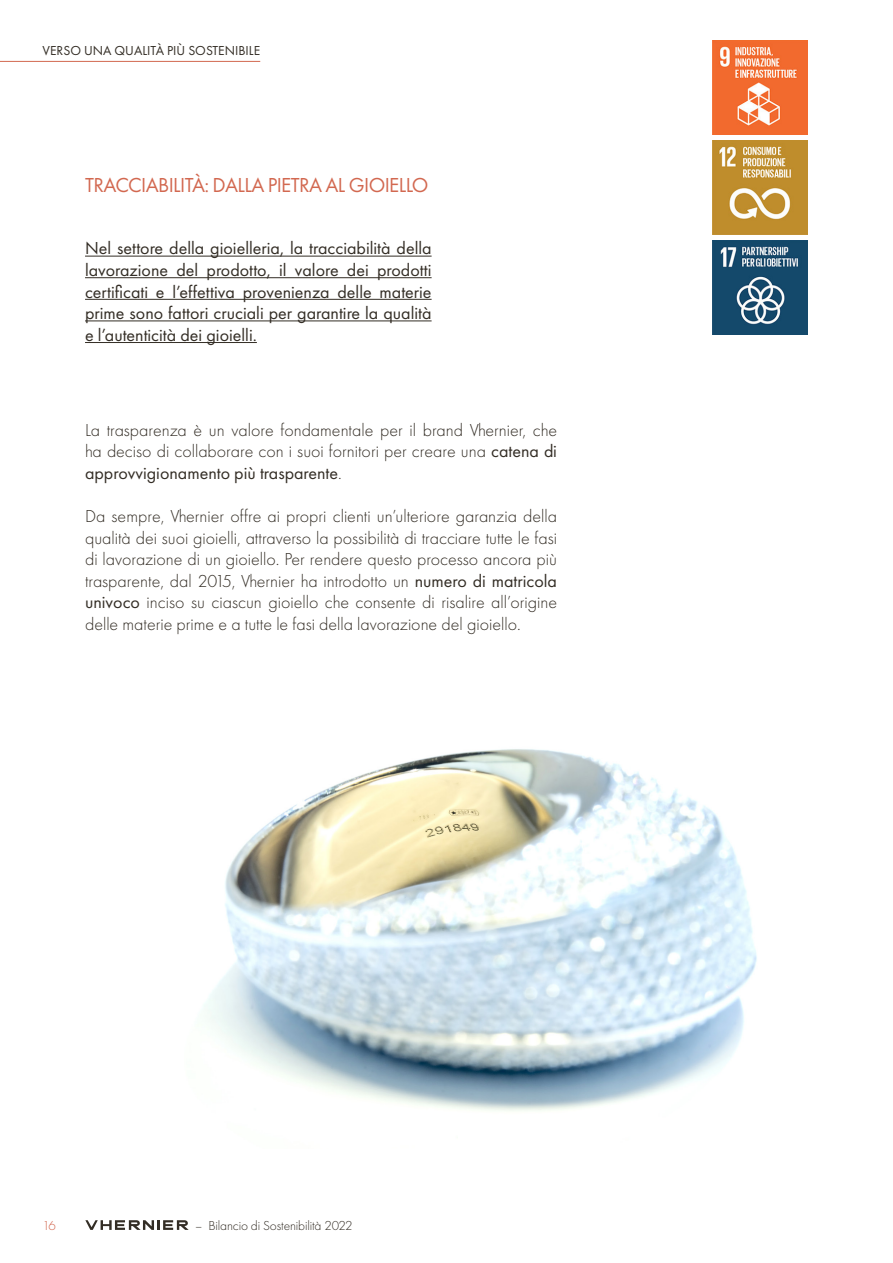
<style>
.page{position:relative;width:893px;height:1263px;background:#fff}
.page>*{position:absolute;margin:0;border:0;box-sizing:border-box;transform-origin:0 0}
.t1{font:21px "Futura PT";letter-spacing:-.03em;color:#d26850}
.t2{font:300 18px/21.6px "Futura PT";color:#332d25;text-align:justify}
.t3{font:18px/21.6px "Futura PT";color:#332d25;text-align:justify}
.t4{font:13.5px "Futura PT";color:#332d25}
.t5{font:300 13.5px "Futura PT";letter-spacing:-.01em;color:#332d25}
.t6{font:300 13.5px "Futura PT";color:#d26850}
.s1{font-weight:400}
</style>
<div class="page">
<hr style="left:85px;top:256px;width:347px;height:1px;background:#332d25">
<hr style="left:85px;top:277px;width:347px;height:1px;background:#332d25">
<hr style="left:85px;top:299px;width:347px;height:1px;background:#332d25">
<hr style="left:85px;top:320px;width:347px;height:1px;background:#332d25">
<hr style="left:85px;top:342px;width:172px;height:1px;background:#332d25">
<img style="left:712px;top:40px;width:96px;height:94px">
<img style="left:712px;top:140px;width:96px;height:94px">
<img style="left:712px;top:240px;width:96px;height:94px">
<img style="left:204px;top:749px;width:553px;height:362px">
<svg style="left:85px;top:1220px;width:104px;height:10px"></svg>
<hr style="left:0;top:61px;width:260px;height:1px;background:#d26850">
<p class="t4" style="left:43px;top:43px;width:219px">VERSO UNA QUALITÀ PIÙ SOSTENIBILE</p>
<p class="t1" style="left:85px;top:173px;width:345px">TRACCIABILITÀ: DALLA PIETRA AL GIOIELLO</p>
<p class="t3" style="left:85px;top:237px;width:348px">Nel settore della gioielleria, la tracciabilità della lavorazione del prodotto, il valore dei prodotti certificati e l’effettiva provenienza delle materie prime sono fattori cruciali per garantire la qualità e l’autenticità dei gioielli.</p>
<p class="t2" style="left:85px;top:419px;width:473px">La trasparenza è un valore fondamentale per il brand Vhernier, che ha deciso di collaborare con i suoi fornitori per creare una <span class="s1">catena di approvvigionamento più trasparente</span>.</p>
<p class="t2" style="left:85px;top:505px;width:474px">Da sempre, Vhernier offre ai propri clienti un’ulteriore garanzia della qualità dei suoi gioielli, attraverso la possibilità di tracciare tutte le fasi di lavorazione di un gioiello. Per rendere questo processo ancora più trasparente, dal 2015, Vhernier ha introdotto un <span class="s1">numero di matricola univoco</span> inciso su ciascun gioiello che consente di risalire all’origine delle materie prime e a tutte le fasi della lavorazione del gioiello.</p>
<p class="t6" style="left:43px;top:1218px;width:15px">16</p>
<p class="t5" style="left:195px;top:1218px;width:159px">– Bilancio di Sostenibilità 2022</p>
</div>
